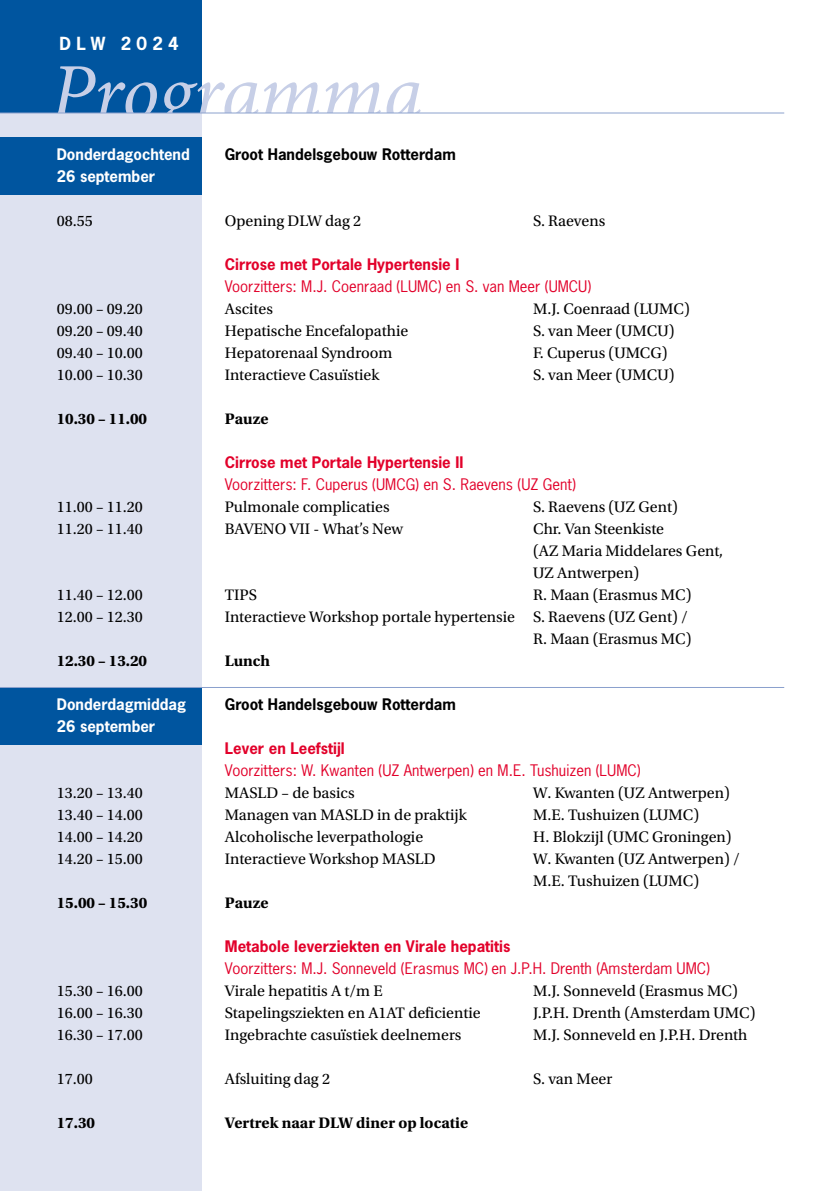
<style>
.page{position:relative;width:840px;height:1191px;background:#fff}
.page>*{position:absolute;margin:0;border:0;box-sizing:border-box;transform-origin:0 0}
.t1{font:italic 80px "Minion Pro";letter-spacing:-.01em;color:#c7cfe7}
.t2{font:700 17px "News Gothic Std";letter-spacing:.305em;color:#fff}
.t3{font:16px/22px "Utopia Std";color:#000}
.t4{font:700 16px "Utopia Std";color:#000}
.t5{font:15px "News Gothic Std";color:#e2002a}
.t6{font:700 15px "News Gothic Std";color:#e2002a}
.t7{font:700 15px "News Gothic Std";color:#000}
.t8{font:700 15px "News Gothic Std";color:#fff}
</style>
<div class="page">
<div style="left:0;top:0;width:201px;height:119px;background:#00559f"></div>
<div style="left:0;top:113px;width:201px;height:1078px;background:#dee2f0"></div>
<hr style="left:0;top:113px;width:783px;height:1px;background:#8ba1cd">
<div style="left:0;top:137px;width:201px;height:57px;background:#00559f"></div>
<div style="left:0;top:688px;width:201px;height:57px;background:#00559f"></div>
<hr style="left:0;top:687px;width:783px;height:1px;background:#8ba1cd">
<hr style="left:839px;top:0;width:1px;height:119px;background:#00559f">
<hr style="left:839px;top:113px;width:1px;height:1078px;background:#dee2f0">
<p class="t2" style="left:60px;top:32px;width:121px">DLW 2024</p>
<h1 class="t1" style="left:50px;top:38px;width:374px">Programma</h1>
<p class="t8" style="left:57px;top:144px;width:135px">Donderdagochtend</p>
<p class="t7" style="left:225px;top:144px;width:232px">Groot Handelsgebouw Rotterdam</p>
<p class="t8" style="left:57px;top:166px;width:100px">26 september</p>
<p class="t3" style="left:57px;top:210px;width:37px">08.55</p>
<p class="t3" style="left:225px;top:210px;width:138px">Opening DLW dag 2</p>
<p class="t3" style="left:533px;top:210px;width:73px">S. Raevens</p>
<p class="t6" style="left:225px;top:254px;width:236px">Cirrose met Portale Hypertensie I</p>
<p class="t5" style="left:225px;top:277px;width:368px">Voorzitters: M.J. Coenraad (LUMC) en S. van Meer (UMCU)</p>
<p class="t3" style="left:57px;top:298px;width:88px">09.00 – 09.20</p>
<p class="t3" style="left:225px;top:298px;width:50px">Ascites</p>
<p class="t3" style="left:533px;top:298px;width:158px">M.J. Coenraad (LUMC)</p>
<p class="t3" style="left:57px;top:320px;width:88px">09.20 – 09.40</p>
<p class="t3" style="left:225px;top:320px;width:185px">Hepatische Encefalopathie</p>
<p class="t3" style="left:533px;top:320px;width:143px">S. van Meer (UMCU)</p>
<p class="t3" style="left:57px;top:342px;width:88px">09.40 – 10.00</p>
<p class="t3" style="left:225px;top:342px;width:169px">Hepatorenaal Syndroom</p>
<p class="t3" style="left:533px;top:342px;width:136px">F. Cuperus (UMCG)</p>
<p class="t3" style="left:57px;top:364px;width:88px">10.00 – 10.30</p>
<p class="t3" style="left:225px;top:364px;width:156px">Interactieve Casuïstiek</p>
<p class="t3" style="left:533px;top:364px;width:143px">S. van Meer (UMCU)</p>
<p class="t4" style="left:57px;top:410px;width:92px">10.30 – 11.00</p>
<p class="t4" style="left:225px;top:410px;width:45px">Pauze</p>
<p class="t6" style="left:225px;top:452px;width:240px">Cirrose met Portale Hypertensie II</p>
<p class="t5" style="left:225px;top:475px;width:352px">Voorzitters: F. Cuperus (UMCG) en S. Raevens (UZ Gent)</p>
<p class="t3" style="left:57px;top:496px;width:88px">11.00 – 11.20</p>
<p class="t3" style="left:225px;top:496px;width:166px">Pulmonale complicaties</p>
<p class="t3" style="left:533px;top:496px;width:146px">S. Raevens (UZ Gent)</p>
<p class="t3" style="left:57px;top:518px;width:88px">11.20 – 11.40</p>
<p class="t3" style="left:225px;top:518px;width:180px">BAVENO VII - What’s New</p>
<p class="t3" style="left:533px;top:518px;width:191px">Chr. Van Steenkiste<br>(AZ Maria Middelares Gent,<br>UZ Antwerpen)</p>
<p class="t3" style="left:57px;top:584px;width:88px">11.40 – 12.00</p>
<p class="t3" style="left:225px;top:584px;width:34px">TIPS</p>
<p class="t3" style="left:533px;top:584px;width:160px">R. Maan (Erasmus MC)</p>
<p class="t3" style="left:57px;top:606px;width:88px">12.00 – 12.30</p>
<p class="t3" style="left:225px;top:606px;width:468px;text-align:right">Interactieve Workshop portale hypertensie S. Raevens (UZ Gent) /<br>R. Maan (Erasmus MC)</p>
<p class="t4" style="left:57px;top:652px;width:92px">12.30 – 13.20</p>
<p class="t4" style="left:225px;top:652px;width:47px">Lunch</p>
<p class="t8" style="left:57px;top:694px;width:131px">Donderdagmiddag</p>
<p class="t7" style="left:225px;top:694px;width:232px">Groot Handelsgebouw Rotterdam</p>
<p class="t8" style="left:57px;top:716px;width:100px">26 september</p>
<p class="t6" style="left:225px;top:738px;width:121px">Lever en Leefstijl</p>
<p class="t5" style="left:225px;top:761px;width:417px">Voorzitters: W. Kwanten (UZ Antwerpen) en M.E. Tushuizen (LUMC)</p>
<p class="t3" style="left:57px;top:782px;width:88px">13.20 – 13.40</p>
<p class="t3" style="left:225px;top:782px;width:131px">MASLD – de basics</p>
<p class="t3" style="left:533px;top:782px;width:198px">W. Kwanten (UZ Antwerpen)</p>
<p class="t3" style="left:57px;top:804px;width:88px">13.40 – 14.00</p>
<p class="t3" style="left:225px;top:804px;width:243px">Managen van MASLD in de praktijk</p>
<p class="t3" style="left:533px;top:804px;width:167px">M.E. Tushuizen (LUMC)</p>
<p class="t3" style="left:57px;top:826px;width:88px">14.00 – 14.20</p>
<p class="t3" style="left:225px;top:826px;width:200px">Alcoholische leverpathologie</p>
<p class="t3" style="left:533px;top:826px;width:200px">H. Blokzijl (UMC Groningen)</p>
<p class="t3" style="left:57px;top:848px;width:88px">14.20 – 15.00</p>
<p class="t3" style="left:225px;top:848px;width:212px">Interactieve Workshop MASLD</p>
<p class="t3" style="left:533px;top:848px;width:208px">W. Kwanten (UZ Antwerpen) /<br>M.E. Tushuizen (LUMC)</p>
<p class="t4" style="left:57px;top:894px;width:92px">15.00 – 15.30</p>
<p class="t4" style="left:225px;top:894px;width:45px">Pauze</p>
<p class="t6" style="left:225px;top:936px;width:287px">Metabole leverziekten en Virale hepatitis</p>
<p class="t5" style="left:225px;top:959px;width:486px">Voorzitters: M.J. Sonneveld (Erasmus MC) en J.P.H. Drenth (Amsterdam UMC)</p>
<p class="t3" style="left:57px;top:980px;width:88px">15.30 – 16.00</p>
<p class="t3" style="left:225px;top:980px;width:159px">Virale hepatitis A t/m E</p>
<p class="t3" style="left:533px;top:980px;width:206px">M.J. Sonneveld (Erasmus MC)</p>
<p class="t3" style="left:57px;top:1002px;width:88px">16.00 – 16.30</p>
<p class="t3" style="left:225px;top:1002px;width:257px">Stapelingsziekten en A1AT deficientie</p>
<p class="t3" style="left:533px;top:1002px;width:224px">J.P.H. Drenth (Amsterdam UMC)</p>
<p class="t3" style="left:57px;top:1024px;width:88px">16.30 – 17.00</p>
<p class="t3" style="left:225px;top:1024px;width:238px">Ingebrachte casuïstiek deelnemers</p>
<p class="t3" style="left:533px;top:1024px;width:215px">M.J. Sonneveld en J.P.H. Drenth</p>
<p class="t3" style="left:57px;top:1068px;width:37px">17.00</p>
<p class="t3" style="left:225px;top:1068px;width:107px">Afsluiting dag 2</p>
<p class="t3" style="left:533px;top:1068px;width:80px">S. van Meer</p>
<p class="t4" style="left:57px;top:1114px;width:40px">17.30</p>
<p class="t4" style="left:225px;top:1114px;width:245px">Vertrek naar DLW diner op locatie</p>
</div>
